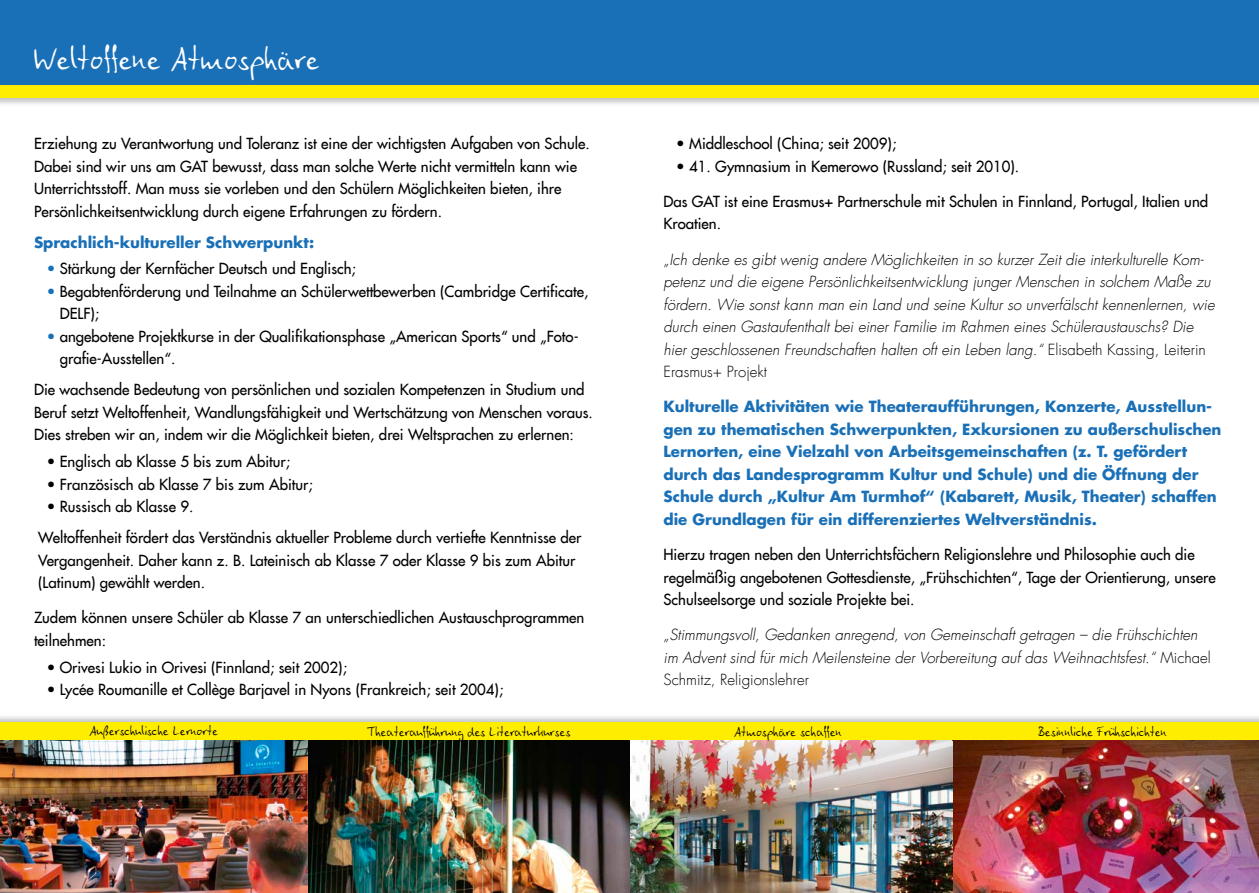
<style>
.page{position:relative;width:1259px;height:893px;background:#fff}
.page>*{position:absolute;margin:0;border:0;box-sizing:border-box;transform-origin:0 0}
.t1{font:36px "Ego LT";color:#fff}
.t2{font:15px/22.5px "Futura LT";color:#000}
.t3{font:italic 300 15px/22.5px "Futura LT";color:#000}
.t4{font:700 15px/22.5px "Futura LT";color:#1a70b7}
.t5{font:15px "Ego LT";color:#000}
.s1{color:#1a70b7}
.s2{font-style:normal}
</style>
<div class="page">
<img style="left:0;top:716px;width:1259px;height:177px">
<img style="left:308px;top:741px;width:321px;height:152px">
<img style="left:0;top:741px;width:308px;height:152px">
<div style="left:0;top:0;width:1259px;height:85px;background:#1a70b7"></div>
<div style="left:0;top:85px;width:1259px;height:13px;background:#ffed00"></div>
<img style="left:952px;top:740px;width:307px;height:1px">
<img style="left:0;top:740px;width:952px;height:1px">
<div style="left:0;top:723px;width:1259px;height:17px;background:#ffed00"></div>
<h1 class="t1" style="left:34px;top:35px;width:287px">Weltoffene Atmosphäre</h1>
<p class="t2" style="left:34px;top:132px;width:557px">Erziehung zu Verantwortung und Toleranz ist eine der wichtigsten Aufgaben von Schule.<br>Dabei sind wir uns am GAT bewusst, dass man solche Werte nicht vermitteln kann wie Unterrichtsstoff. Man muss sie vorleben und den Schülern Möglichkeiten bieten, ihre Persönlichkeitsentwicklung durch eigene Erfahrungen zu fördern.</p>
<p class="t4" style="left:34px;top:231px;width:282px">Sprachlich-kultureller Schwerpunkt:</p>
<p class="t2" style="left:47px;top:257px;width:311px"><span class="s1">•</span> Stärkung der Kernfächer Deutsch und Englisch;</p>
<p class="t2" style="left:60px;top:280px;width:530px;text-indent:-13px"><span class="s1">•</span> Begabtenförderung und Teilnahme an Schülerwett bewerben (Cambridge Certificate,<br>DELF);</p>
<p class="t2" style="left:60px;top:325px;width:520px;text-indent:-13px"><span class="s1">•</span> angebotene Projektkurse in der Qualifikationsphase „American Sports“ und „Foto&shy;grafie-Ausstellen“.</p>
<p class="t2" style="left:34px;top:378px;width:560px">Die wachsende Bedeutung von persönlichen und sozialen Kompetenzen in Studium und<br>Beruf setzt Weltoffenheit, Wandlungsfähigkeit und Wertschätzung von Menschen voraus.<br>Dies streben wir an, indem wir die Möglichkeit bieten, drei Weltsprachen zu erlernen:</p>
<p class="t2" style="left:47px;top:450px;width:245px">• Englisch ab Klasse 5 bis zum Abitur;</p>
<p class="t2" style="left:47px;top:473px;width:267px">• Französisch ab Klasse 7 bis zum Abitur;</p>
<p class="t2" style="left:38px;top:491px;width:545px;line-height:31px;text-indent:9px">• Russisch ab Klasse 9.<br>Weltoffenheit fördert das Verständnis aktueller Probleme durch vertiefte Kenntnisse der</p>
<p class="t2" style="left:38px;top:549px;width:538px">Vergangenheit. Daher kann z. B. Lateinisch ab Klasse 7 oder Klasse 9 bis zum Abitur (Latinum) gewählt werden.</p>
<p class="t2" style="left:34px;top:606px;width:552px">Zudem können unsere Schüler ab Klasse 7 an unterschiedlichen Austauschprogrammen teilnehmen:</p>
<p class="t2" style="left:47px;top:656px;width:302px">• Orivesi Lukio in Orivesi (Finnland; seit 2002);</p>
<p class="t2" style="left:47px;top:678px;width:458px">• Lycée Roumanille et Collège Barjavel in Nyons (Frankreich; seit 2004);</p>
<p class="t2" style="left:676px;top:132px;width:222px">• Middleschool (China; seit 2009);</p>
<p class="t2" style="left:676px;top:155px;width:344px">• 41. Gymnasium in Kemerowo (Russland; seit 2010).</p>
<p class="t2" style="left:663px;top:190px;width:546px">Das GAT ist eine Erasmus+ Partnerschule mit Schulen in Finnland, Portugal, Italien und<br>Kroatien.</p>
<p class="t3" style="left:663px;top:248px;width:552px">„Ich denke es gibt wenig andere Möglichkeiten in so kurzer Zeit die interkulturelle Kom&shy;petenz und die eigene Persönlichkeitsentwicklung junger Menschen in solchem Maße zu fördern. Wie sonst kann man ein Land und seine Kultur so unverfälscht kennenlernen, wie durch einen Gastaufenthalt bei einer Familie im Rahmen eines Schüleraustauschs? Die hier geschlossenen Freundschaften halten oft ein Leben lang.“ <span class="s2">Elisabeth Kassing, Leiterin Erasmus+ Projekt</span></p>
<p class="t4" style="left:663px;top:395px;width:559px">Kulturelle Aktivitäten wie Theateraufführungen, Konzerte, Ausstellun&shy;gen zu thematischen Schwerpunkten, Exkursionen zu außerschulischen Lernorten, eine Vielzahl von Arbeitsgemeinschaften (z. T. gefördert durch das Landesprogramm Kultur und Schule) und die Öffnung der Schule durch „Kultur Am Turmhof“ (Kabarett, Musik, Theater) schaffen die Grundlagen für ein differenziertes Weltverständnis.</p>
<p class="t2" style="left:663px;top:543px;width:554px">Hierzu tragen neben den Unterrichtsfächern Religionslehre und Philosophie auch die regelmäßig angebotenen Gottesdienste, „Frühschichten“, Tage der Orientierung, unsere<br>Schulseelsorge und soziale Projekte bei.</p>
<p class="t3" style="left:663px;top:624px;width:549px">„Stimmungsvoll, Gedanken anregend, von Gemeinschaft getragen – die Frühschichten im Advent sind für mich Meilensteine der Vorbereitung auf das Weihnachtsfest.“ <span class="s2">Michael<br>Schmitz, Religionslehrer</span></p>
<p class="t5" style="left:89px;top:721px;width:130px">Außerschulische Lernorte</p>
<p class="t5" style="left:367px;top:722px;width:205px">Theateraufführung des Literaturkurses</p>
<p class="t5" style="left:734px;top:722px;width:109px">Atmosphäre schaffen</p>
<p class="t5" style="left:1038px;top:722px;width:130px">Besinnliche Frühschichten</p>
</div>
